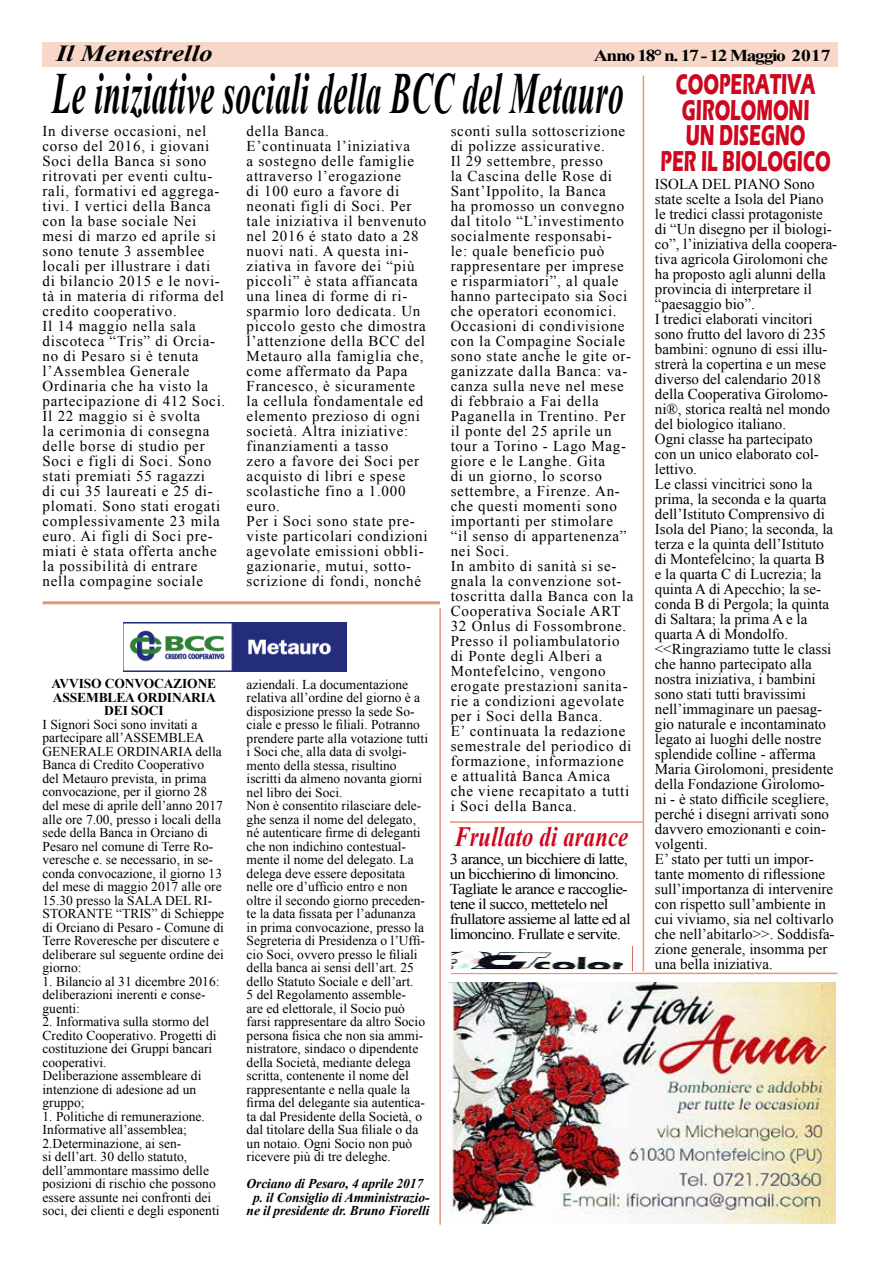
<style>
.page{position:relative;width:893px;height:1263px;background:#fff}
.page>*{position:absolute;margin:0;border:0;box-sizing:border-box;transform-origin:0 0}
.t1{font:italic 700 58.2px "Times New Roman";letter-spacing:.01em;color:#000;scale:.54 1}
.t2{font:700 29.7px/25.5px "Eras ITC";color:#cd071e;text-align:center;scale:.61 1}
.t3{font:italic 700 27.9px "Times New Roman";letter-spacing:.01em;color:#cd071e;scale:.81 1}
.t4{font:italic 700 22.95px "Times New Roman";color:#000;scale:1.18 1}
.t5{font:700 16.65px "Times New Roman";letter-spacing:-.07em;color:#000;scale:1.18 1}
.t6{font:15px/15px "Times New Roman";letter-spacing:.05em;color:#000}
.t7{font:15px/15px "Times New Roman";color:#000}
.t8{font:15px/15px "Times New Roman";letter-spacing:-.04em;color:#000;scale:1.1 1}
.t9{font:13.5px/13.5px "Times New Roman";color:#000}
.t10{font:italic 700 13.5px/13.5px "Times New Roman";letter-spacing:-.01em;color:#000;text-align:center}
.t11{font:700 13.5px/13.5px "Times New Roman";letter-spacing:-.01em;color:#000;text-align:center}
</style>
<div class="page">
<div style="left:43px;top:43px;width:795px;height:24px;background:#f6d7c8"></div>
<img style="left:449px;top:982px;width:387px;height:242px">
<hr style="left:451px;top:973px;width:387px;height:1px;background:#e69679">
<hr style="left:439px;top:608px;width:2px;height:617px;background:#e69679">
<img style="left:123px;top:623px;width:224px;height:48px">
<hr style="left:43px;top:601px;width:397px;height:3px;background:#e69679">
<img style="left:450px;top:946px;width:183px;height:26px">
<hr style="left:450px;top:821px;width:193px;height:2px;background:#e69679">
<hr style="left:643px;top:75px;width:1px;height:896px;background:#e69679">
<h3 class="t4" style="left:56px;top:37px;width:134px">Il Menestrello</h3>
<p class="t5" style="left:594px;top:44px;width:202px">Anno 18° n. 17 - 12 Maggio 2017</p>
<h1 class="t1" style="left:52px;top:53px;width:1060px">Le iniziative sociali della BCC del Metauro</h1>
<p class="t6" style="left:43px;top:123px;width:184px">In diverse occasioni, nel corso del 2016, i giovani<br>Soci della Banca si sono ritrovati per eventi cultu&shy;rali, formativi ed aggrega&shy;tivi. I vertici della Banca con la base sociale Nei mesi di marzo ed aprile si sono tenute 3 assemblee locali per illustrare i dati di bilancio 2015 e le novi&shy;tà in materia di riforma del credito cooperativo.<br>Il 14 maggio nella sala discoteca “Tris” di Orcia&shy;no di Pesaro si è tenuta l’Assemblea Generale<br>Ordinaria che ha visto la partecipazione di 412 Soci.<br>Il 22 maggio si è svolta<br>la cerimonia di consegna delle borse di studio per<br>Soci e figli di Soci. Sono stati premiati 55 ragazzi<br>di cui 35 laureati e 25 di&shy;plomati. Sono stati erogati complessivamente 23 mila euro. Ai figli di Soci pre&shy;miati è stata offerta anche la possibilità di entrare nella compagine sociale</p>
<p class="t6" style="left:247px;top:123px;width:183px">della Banca.<br>E’continuata l’iniziativa<br>a sostegno delle famiglie attraverso l’erogazione<br>di 100 euro a favore di neonati figli di Soci. Per tale iniziativa il benvenuto nel 2016 é stato dato a 28 nuovi nati. A questa ini&shy;ziativa in favore dei “più piccoli” è stata affiancata una linea di forme di ri&shy;sparmio loro dedicata. Un piccolo gesto che dimostra l’attenzione della BCC del<br>Metauro alla famiglia che, come affermato da Papa<br>Francesco, è sicuramente la cellula fondamentale ed elemento prezioso di ogni società. Altra iniziative: finanziamenti a tasso<br>zero a favore dei Soci per acquisto di libri e spese scolastiche fino a 1.000 euro.<br>Per i Soci sono state pre&shy;viste particolari condizioni agevolate emissioni obbli&shy;gazionarie, mutui, sotto&shy;scrizione di fondi, nonché</p>
<p class="t6" style="left:451px;top:123px;width:184px">sconti sulla sottoscrizione di polizze assicurative.<br>Il 29 settembre, presso<br>la Cascina delle Rose di<br>Sant’Ippolito, la Banca<br>ha promosso un convegno dal titolo “L’investimento socialmente responsabi-<br>le: quale beneficio può rappresentare per imprese e risparmiatori”, al quale hanno partecipato sia Soci che operatori economici.<br>Occasioni di condivisione con la Compagine Sociale sono state anche le gite or&shy;ganizzate dalla Banca: va&shy;canza sulla neve nel mese di febbraio a Fai della<br>Paganella in Trentino. Per il ponte del 25 aprile un tour a Torino - Lago Mag&shy;giore e le Langhe. Gita<br>di un giorno, lo scorso settembre, a Firenze. An&shy;che questi momenti sono importanti per stimolare<br>“il senso di appartenenza” nei Soci.<br>In ambito di sanità si se&shy;gnala la convenzione sot&shy;toscritta dalla Banca con la<br>Cooperativa Sociale ART<br>32 Onlus di Fossombrone.<br>Presso il poliambulatorio di Ponte degli Alberi a<br>Montefelcino, vengono erogate prestazioni sanita&shy;rie a condizioni agevolate per i Soci della Banca.<br>E’ continuata la redazione semestrale del periodico di formazione, informazione e attualità Banca Amica che viene recapitato a tutti i Soci della Banca.</p>
<p class="t9" style="left:247px;top:677px;width:183px">aziendali. La documentazione relativa all’ordine del giorno è a disposizione presso la sede So&shy;ciale e presso le filiali. Potranno prendere parte alla votazione tutti i Soci che, alla data di svolgi&shy;mento della stessa, risultino iscritti da almeno novanta giorni nel libro dei Soci.<br>Non è consentito rilasciare dele&shy;ghe senza il nome del delegato, né autenticare firme di deleganti che non indichino contestual&shy;mente il nome del delegato. La delega deve essere depositata nelle ore d’ufficio entro e non oltre il secondo giorno preceden&shy;te la data fissata per l’adunanza in prima convocazione, presso la<br>Segreteria di Presidenza o l’Uffi&shy;cio Soci, ovvero presso le filiali della banca ai sensi dell’art. 25 dello Statuto Sociale e dell’art.<br>5 del Regolamento assemble-<br>are ed elettorale, il Socio può farsi rappresentare da altro Socio persona fisica che non sia ammi&shy;nistratore, sindaco o dipendente della Società, mediante delega scritta, contenente il nome del rappresentante e nella quale la firma del delegante sia autentica&shy;ta dal Presidente della Società, o dal titolare della Sua filiale o da un notaio. Ogni Socio non può ricevere più di tre deleghe.</p>
<p class="t10" style="left:247px;top:1176px;width:184px">Orciano di Pesaro, 4 aprile 2017 p. il Consiglio di Amministrazio&shy;ne il presidente dr. Bruno Fiorelli</p>
<p class="t11" style="left:52px;top:677px;width:166px">AVVISO CONVOCAZIONE<br>ASSEMBLEA ORDINARIA<br>DEI SOCI</p>
<p class="t9" style="left:43px;top:717px;width:183px">I Signori Soci sono invitati a partecipare all’ASSEMBLEA<br>GENERALE ORDINARIA della<br>Banca di Credito Cooperativo<br>del Metauro prevista, in prima convocazione, per il giorno 28 del mese di aprile dell’anno 2017 alle ore 7.00, presso i locali della sede della Banca in Orciano di<br>Pesaro nel comune di Terre Ro&shy;veresche e. se necessario, in se&shy;conda convocazione, il giorno 13 del mese di maggio 2017 alle ore<br>15.30 presso la SALA DEL RI-<br>STORANTE “TRIS” di Schieppe di Orciano di Pesaro - Comune di<br>Terre Roveresche per discutere e deliberare sul seguente ordine dei giorno:</p>
<p class="t9" style="left:43px;top:974px;width:178px">1. Bilancio al 31 dicembre 2016: deliberazioni inerenti e conse&shy;guenti:</p>
<p class="t9" style="left:43px;top:1014px;width:176px">2. Informativa sulla stormo del<br>Credito Cooperativo. Progetti di costituzione dei Gruppi bancari cooperativi.<br>Deliberazione assembleare di intenzione di adesione ad un gruppo;</p>
<p class="t9" style="left:43px;top:1109px;width:178px">1. Politiche di remunerazione.<br>Informative all’assemblea;<br>2.Determinazione, ai sen-<br>si dell’art. 30 dello statuto, dell’ammontare massimo delle posizioni di rischio che possono essere assunte nei confronti dei soci, dei clienti e degli esponenti</p>
<h3 class="t3" style="left:454px;top:817px;width:216px">Frullato di arance</h3>
<p class="t8" style="left:450px;top:851px;width:166px">3 arance, un bicchiere di latte, un bicchierino di limoncino.<br>Tagliate le arance e raccoglie&shy;tene il succo, mettetelo nel frullatore assieme al latte ed al limoncino. Frullate e servite.</p>
<h2 class="t2" style="left:661px;top:72px;width:280px">COOPERATIVA<br>GIROLOMONI<br>UN DISEGNO<br>PER IL BIOLOGICO</h2>
<p class="t7" style="left:655px;top:176px;width:184px">ISOLA DEL PIANO Sono state scelte a Isola del Piano le tredici classi protagoniste di “Un disegno per il biologi&shy;co”, l’iniziativa della coopera&shy;tiva agricola Girolomoni che ha proposto agli alunni della provincia di interpretare il “paesaggio bio”.<br>I tredici elaborati vincitori sono frutto del lavoro di 235 bambini: ognuno di essi illu&shy;strerà la copertina e un mese diverso del calendario 2018 della Cooperativa Girolomo&shy;ni®, storica realtà nel mondo del biologico italiano.<br>Ogni classe ha partecipato con un unico elaborato col&shy;lettivo.<br>Le classi vincitrici sono la prima, la seconda e la quarta dell’Istituto Comprensivo di<br>Isola del Piano; la seconda, la terza e la quinta dell’Istituto di Montefelcino; la quarta B<br>e la quarta C di Lucrezia; la quinta A di Apecchio; la se&shy;conda B di Pergola; la quinta di Saltara; la prima A e la quarta A di Mondolfo. &lt;&lt;Ringraziamo tutte le classi che hanno partecipato alla nostra iniziativa, i bambini sono stati tutti bravissimi nell’immaginare un paesag&shy;gio naturale e incontaminato legato ai luoghi delle nostre splendide colline - afferma<br>Maria Girolomoni, presidente della Fondazione Girolomo&shy;ni - è stato difficile scegliere, perché i disegni arrivati sono davvero emozionanti e coin&shy;volgenti.<br>E’ stato per tutti un impor&shy;tante momento di riflessione sull’importanza di intervenire con rispetto sull’ambiente in cui viviamo, sia nel coltivarlo che nell’abitarlo&gt;&gt;. Soddisfa&shy;zione generale, insomma per una bella iniziativa.</p>
</div>
